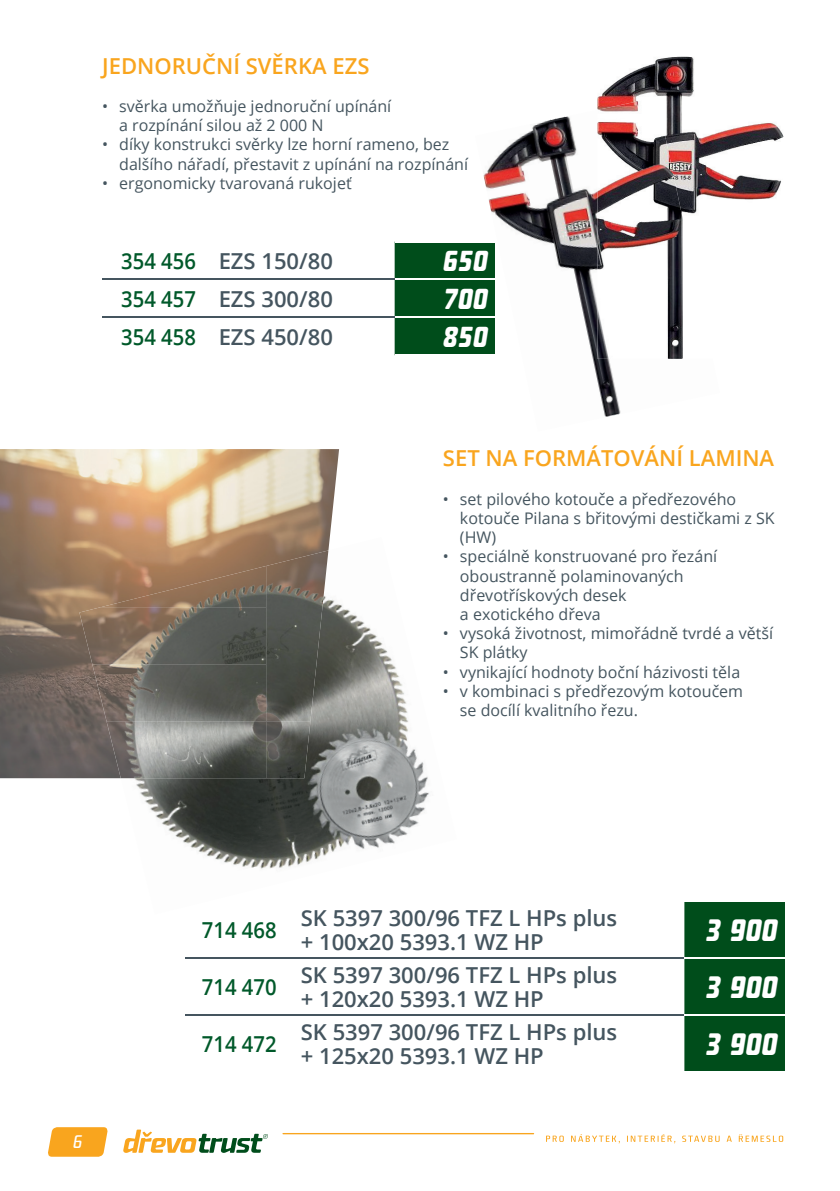
<style>
.page{position:relative;width:840px;height:1191px;background:#fff}
.page>*{position:absolute;margin:0;border:0;box-sizing:border-box;transform-origin:0 0}
.t1{font:italic 500 30px "Fishmonger K";color:#fff;scale:.92 1}
.t2{font:italic 500 28px "Fishmonger K";color:#fff;scale:.92 1}
.t3{font:600 22px/24px "Open Sans";color:#45555f}
.t4{font:600 22px "Open Sans";color:#f9a51e}
.t5{font:600 22px "Open Sans";color:#00592a;scale:.92 1}
.t6{font:italic 500 17.6px "Fishmonger K";color:#fff}
.t7{font:16px/19.2px "Open Sans";color:#45555f}
.s1{color:#00592a}
</style>
<div class="page">
<hr style="left:282px;top:1133px;width:252px;height:1px;background:#f9a51e">
<svg style="left:48px;top:1127px;width:60px;height:29px;background:#f9ac31"></svg>
<svg style="left:123px;top:1129px;width:145px;height:23px"></svg>
<svg style="left:546px;top:1134px;width:236px;height:9px"></svg>
<img style="left:0;top:449px;width:339px;height:329px">
<div style="left:394px;top:242px;width:81px;height:113px;background:#004d1b"></div>
<hr style="left:102px;top:279px;width:108px;height:1px;background:#45555f">
<hr style="left:210px;top:279px;width:184px;height:1px;background:#45555f">
<hr style="left:102px;top:317px;width:108px;height:1px;background:#45555f">
<hr style="left:210px;top:317px;width:184px;height:1px;background:#45555f">
<hr style="left:394px;top:279px;width:102px;height:1px;background:#fff">
<hr style="left:394px;top:317px;width:102px;height:1px;background:#fff">
<img style="left:598px;top:57px;width:184px;height:143px">
<img style="left:475px;top:110px;width:244px;height:307px">
<img style="left:597px;top:97px;width:115px;height:262px">
<svg style="left:185px;top:958px;width:499px;height:58px"></svg>
<div style="left:684px;top:902px;width:100px;height:169px;background:#004d1b"></div>
<hr style="left:185px;top:957px;width:107px;height:1px;background:#45555f">
<hr style="left:292px;top:957px;width:392px;height:1px;background:#45555f">
<hr style="left:185px;top:1014px;width:107px;height:1px;background:#45555f">
<hr style="left:292px;top:1014px;width:392px;height:1px;background:#45555f">
<hr style="left:684px;top:957px;width:101px;height:1px;background:#fff">
<hr style="left:684px;top:1014px;width:101px;height:1px;background:#fff">
<img style="left:121px;top:537px;width:309px;height:332px">
<img style="left:100px;top:566px;width:166px;height:41px">
<img style="left:266px;top:550px;width:62px;height:171px">
<img style="left:79px;top:607px;width:187px;height:57px">
<img style="left:92px;top:664px;width:174px;height:57px">
<img style="left:106px;top:721px;width:204px;height:57px">
<h3 class="t4" style="left:102px;top:50px;width:268px">JEDNORUČNÍ SVĚRKA EZS</h3>
<p class="t7" style="left:119px;top:96px;width:273px;text-indent:-17px">• svěrka umožňuje jednoruční upínání a rozpínání silou až 2 000 N</p>
<p class="t7" style="left:119px;top:135px;width:350px;text-indent:-17px">• díky konstrukci svěrky lze horní rameno, bez dalšího nářadí, přestavit z upínání na rozpínání</p>
<p class="t7" style="left:102px;top:173px;width:251px">• ergonomicky tvarovaná rukojeť</p>
<h3 class="t3" style="left:121px;top:248px;width:213px"><span class="s1">354 456</span> EZS 150/80</h3>
<h2 class="t2" style="left:443px;top:244px;width:50px">650</h2>
<h3 class="t3" style="left:121px;top:286px;width:213px"><span class="s1">354 457</span> EZS 300/80</h3>
<h2 class="t2" style="left:443px;top:282px;width:50px">700</h2>
<h3 class="t3" style="left:121px;top:324px;width:213px"><span class="s1">354 458</span> EZS 450/80</h3>
<h2 class="t2" style="left:443px;top:320px;width:50px">850</h2>
<h3 class="t4" style="left:442px;top:443px;width:332px">SET NA FORMÁTOVÁNÍ LAMINA</h3>
<p class="t7" style="left:459px;top:489px;width:316px;text-indent:-17px">• set pilového kotouče a předřezového kotouče Pilana s břitovými destičkami z SK (HW)</p>
<p class="t7" style="left:459px;top:546px;width:258px;text-indent:-17px">• speciálně konstruované pro řezání oboustranně polaminovaných dřevotřískových desek<br>a exotického dřeva</p>
<p class="t7" style="left:459px;top:623px;width:314px;text-indent:-17px">• vysoká životnost, mimořádně tvrdé a větší<br>SK plátky</p>
<p class="t7" style="left:442px;top:662px;width:298px">• vynikající hodnoty boční házivosti těla</p>
<p class="t7" style="left:459px;top:681px;width:284px;text-indent:-17px">• v kombinaci s předřezovým kotoučem se docílí kvalitního řezu.</p>
<p class="t6" style="left:73px;top:1131px;width:11px">6</p>
<h3 class="t5" style="left:202px;top:915px;width:83px">714 468</h3>
<h3 class="t5" style="left:202px;top:972px;width:83px">714 470</h3>
<h3 class="t5" style="left:202px;top:1028px;width:83px">714 472</h3>
<h3 class="t3" style="left:300px;top:905px;width:318px">SK 5397 300/96 TFZ L HPs plus + 100x20 5393.1 WZ HP</h3>
<h1 class="t1" style="left:705px;top:912px;width:80px">3 900</h1>
<h3 class="t3" style="left:300px;top:962px;width:318px">SK 5397 300/96 TFZ L HPs plus + 120x20 5393.1 WZ HP</h3>
<h1 class="t1" style="left:705px;top:969px;width:80px">3 900</h1>
<h3 class="t3" style="left:300px;top:1019px;width:318px">SK 5397 300/96 TFZ L HPs plus + 125x20 5393.1 WZ HP</h3>
<h1 class="t1" style="left:705px;top:1026px;width:80px">3 900</h1>
</div>
